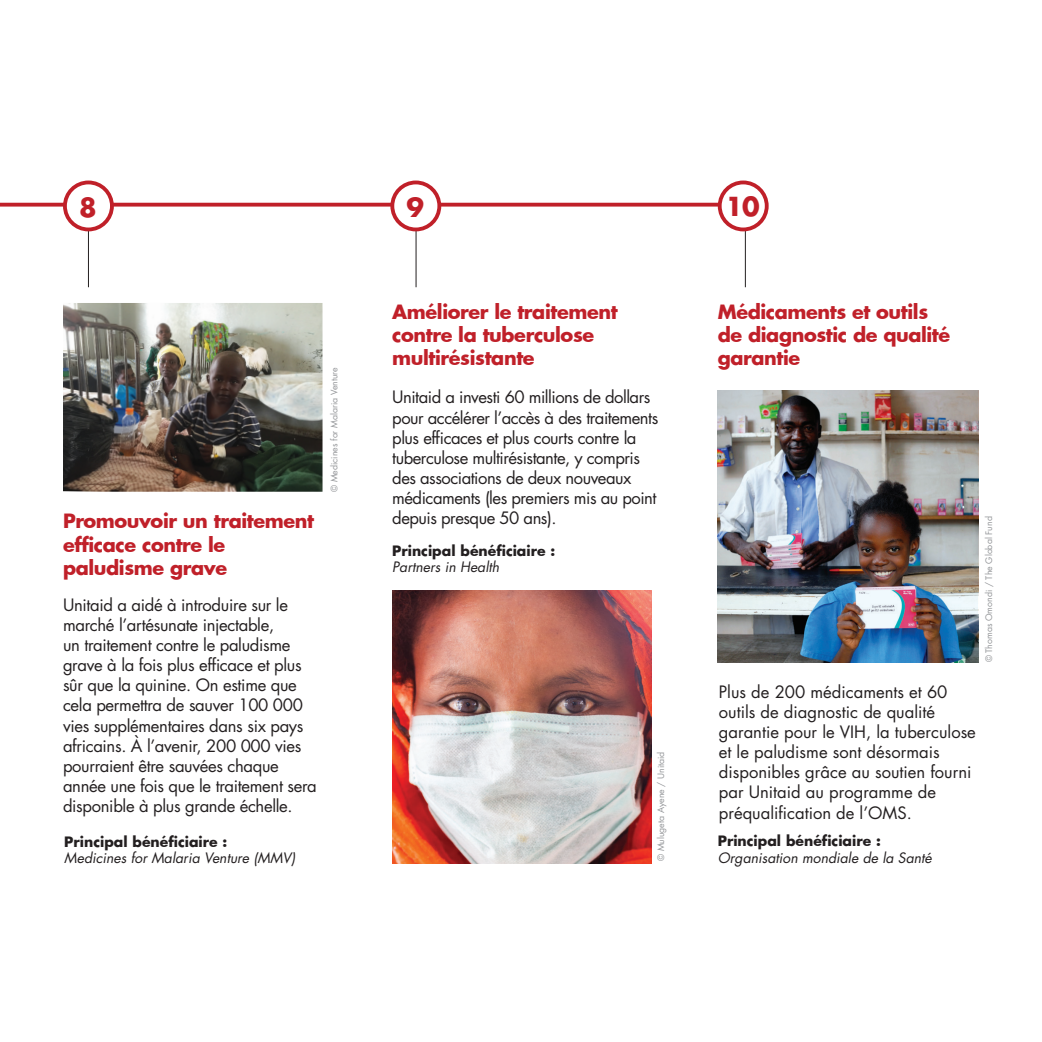
<style>
.page{position:relative;width:1042px;height:1042px;background:#fff}
.page>*{position:absolute;margin:0;border:0;box-sizing:border-box;transform-origin:0 0}
.t1{font:700 25.55px "Futura";color:#c02029}
.t2{font:700 19.25px/23.1px "Futura";letter-spacing:-.02em;color:#c02029}
.t3{font:16.62px/20.1px "Futura";letter-spacing:-.02em;color:#231f20}
.t4{font:16.62px/20.1px "Futura";color:#231f20}
.t5{font:italic 14px/16.8px "Futura";color:#231f20}
.t6{font:700 14px/16.8px "Futura";color:#231f20}
.t7{font:8.75px "Futura";color:#939598}
.s1{font-weight:700;font-style:normal}
.s2{font-weight:400;font-style:italic}
</style>
<div class="page">
<img style="left:392px;top:591px;width:260px;height:272px">
<img style="left:63px;top:303px;width:259px;height:189px">
<img style="left:718px;top:390px;width:260px;height:272px">
<svg style="left:0;top:203px;width:718px;height:4px;background:#c6373f"></svg>
<hr style="left:416px;top:197px;width:1px;height:90px;background:#231f20">
<hr style="left:745px;top:197px;width:1px;height:90px;background:#231f20">
<hr style="left:88px;top:203px;width:1px;height:84px;background:#231f20">
<div style="left:65px;top:182px;width:47px;height:47px;background:#fff;border-radius:50%"></div>
<div style="left:63px;top:180px;width:51px;height:51px;border:4px solid #c02029;border-radius:50%"></div>
<div style="left:392px;top:182px;width:47px;height:47px;background:#fff;border-radius:50%"></div>
<div style="left:390px;top:180px;width:51px;height:51px;border:4px solid #c02029;border-radius:50%"></div>
<div style="left:720px;top:182px;width:47px;height:47px;background:#fff;border-radius:50%"></div>
<div style="left:718px;top:180px;width:50px;height:51px;border:4px solid #c02029;border-radius:50%"></div>
<p class="t1" style="left:79px;top:189px;width:19px">8</p>
<p class="t1" style="left:406px;top:189px;width:19px">9</p>
<p class="t1" style="left:725px;top:189px;width:36px">10</p>
<p class="t2" style="left:63px;top:509px;width:253px">Promouvoir un traitement efficace contre le paludisme grave</p>
<p class="t3" style="left:63px;top:594px;width:255px">Unitaid a aidé à introduire sur le marché l’artésunate injectable,<br>un traitement contre le paludisme grave à la fois plus efficace et plus sûr que la quinine. On estime que cela permettra de sauver 100 000 vies supplémentaires dans six pays africains. À l’avenir, 200 000 vies pourraient être sauvées chaque année une fois que le traitement sera disponible à plus grande échelle.</p>
<p class="t5" style="left:64px;top:833px;width:233px"><span class="s1">Principal bénéficiaire :<br></span>Medicines for Malaria Venture (MMV)</p>
<p class="t7" style="left:328px;top:492px;width:127px;rotate:-90deg">© Medicines for Malaria Venture</p>
<p class="t2" style="left:392px;top:300px;width:227px">Améliorer le traitement contre la tuberculose multirésistante</p>
<p class="t3" style="left:392px;top:387px;width:268px">Unitaid a investi 60 millions de dollars pour accélérer l’accès à des traitements plus efficaces et plus courts contre la tuberculose multirésistante, y compris des associations de deux nouveaux médicaments (les premiers mis au point depuis presque 50 ans).</p>
<p class="t6" style="left:392px;top:541px;width:164px">Principal bénéficiaire :<br><span class="s2">Partners in Health</span></p>
<p class="t7" style="left:655px;top:861px;width:111px;rotate:-90deg">© Mulugeta Ayene / Unitaid</p>
<p class="t2" style="left:718px;top:300px;width:234px">Médicaments et outils de diagnostic de qualité garantie</p>
<p class="t4" style="left:719px;top:681px;width:258px">Plus de 200 médicaments et 60 outils de diagnostic de qualité garantie pour le VIH, la tuberculose et le paludisme sont désormais disponibles grâce au soutien fourni par Unitaid au programme de préqualification de l’OMS.</p>
<p class="t5" style="left:718px;top:832px;width:216px"><span class="s1">Principal bénéficiaire :<br></span>Organisation mondiale de la Santé</p>
<p class="t7" style="left:983px;top:662px;width:147px;rotate:-90deg">© Thomas Omondi / The Global Fund</p>
</div>
